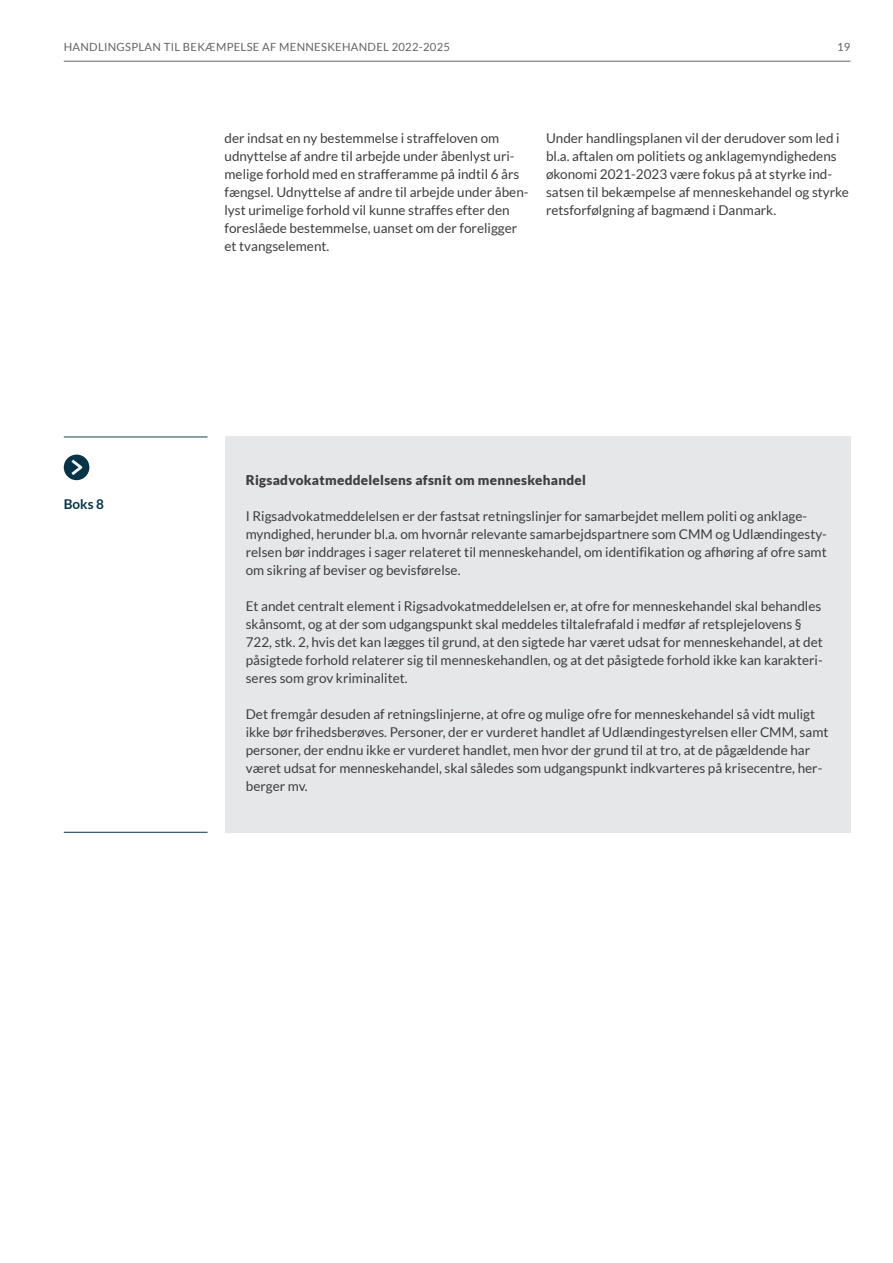
<style>
.page{position:relative;width:893px;height:1263px;background:#fff}
.page>*{position:absolute;margin:0;border:0;box-sizing:border-box;transform-origin:0 0}
.P_Brød_Sans_Reg_9_12{font:13.5px/18px "Lato";color:#3e3e3f}
.H4_Mellemrubrik_Sans{font:900 13.5px "Lato";letter-spacing:.02em;color:#3e3e3f}
.H3_Mellemrubrik_12{font:700 13.5px "Lato";color:#053348}
.t1{font:11.25px "Lato";letter-spacing:.025em;color:#636366}
</style>
<div class="page">
<div style="left:225px;top:437px;width:625px;height:396px;background:#e6e7e9"></div>
<div style="left:64px;top:455px;width:25px;height:25px;background:#053348;border-radius:50%"></div>
<svg style="left:71px;top:460px;width:11px;height:15px"></svg>
<hr style="left:64px;top:437px;width:143px;height:1px;background:#1f3e53">
<hr style="left:64px;top:832px;width:143px;height:1px;background:#053348">
<hr style="left:64px;top:61px;width:786px;height:1px;background:#636366">
<p class="t1" style="left:64px;top:41px;width:388px">HANDLINGSPLAN TIL BEKÆMPELSE AF MENNESKEHANDEL 2022-2025</p>
<p class="t1" style="left:837px;top:41px;width:15px">19</p>
<p class="H3_Mellemrubrik_12" style="left:64px;top:497px;width:42px">Boks 8</p>
<p class="P_Brød_Sans_Reg_9_12" style="left:225px;top:129px;width:306px">der indsat en ny bestemmelse i straffeloven om udnyttelse af andre til arbejde under åbenlyst uri&shy;melige forhold med en strafferamme på indtil 6 års fængsel. Udnyttelse af andre til arbejde under åben&shy;lyst urimelige forhold vil kunne straffes efter den foreslåede bestemmelse, uanset om der foreligger et tvangselement.</p>
<p class="P_Brød_Sans_Reg_9_12" style="left:546px;top:129px;width:305px">Under handlingsplanen vil der derudover som led i bl.a. aftalen om politiets og anklagemyndighedens økonomi 2021-2023 være fokus på at styrke ind&shy;satsen til bekæmpelse af menneskehandel og styrke retsforfølgning af bagmænd i Danmark.</p>
<p class="H4_Mellemrubrik_Sans" style="left:246px;top:472px;width:342px">Rigsadvokatmeddelelsens afsnit om menneskehandel</p>
<p class="P_Brød_Sans_Reg_9_12" style="left:246px;top:507px;width:583px">I Rigsadvokatmeddelelsen er der fastsat retningslinjer for samarbejdet mellem politi og anklage&shy;myndighed, herunder bl.a. om hvornår relevante samarbejdspartnere som CMM og Udlændingesty&shy;relsen bør inddrages i sager relateret til menneskehandel, om identifikation og afhøring af ofre samt om sikring af beviser og bevisførelse.</p>
<p class="P_Brød_Sans_Reg_9_12" style="left:246px;top:597px;width:578px">Et andet centralt element i Rigsadvokatmeddelelsen er, at ofre for menneskehandel skal behandles skånsomt, og at der som udgangspunkt skal meddeles tiltalefrafald i medfør af retsplejelovens § 722, stk. 2, hvis det kan lægges til grund, at den sigtede har været udsat for menneskehandel, at det påsigtede forhold relaterer sig til menneskehandlen, og at det påsigtede forhold ikke kan karakteri&shy;seres som grov kriminalitet.</p>
<p class="P_Brød_Sans_Reg_9_12" style="left:246px;top:705px;width:584px">Det fremgår desuden af retningslinjerne, at ofre og mulige ofre for menneskehandel så vidt muligt ikke bør frihedsberøves. Personer, der er vurderet handlet af Udlændingestyrelsen eller CMM, samt personer, der endnu ikke er vurderet handlet, men hvor der grund til at tro, at de pågældende har været udsat for menneskehandel, skal således som udgangspunkt indkvarteres på krisecentre, her&shy;berger mv.</p>
</div>
